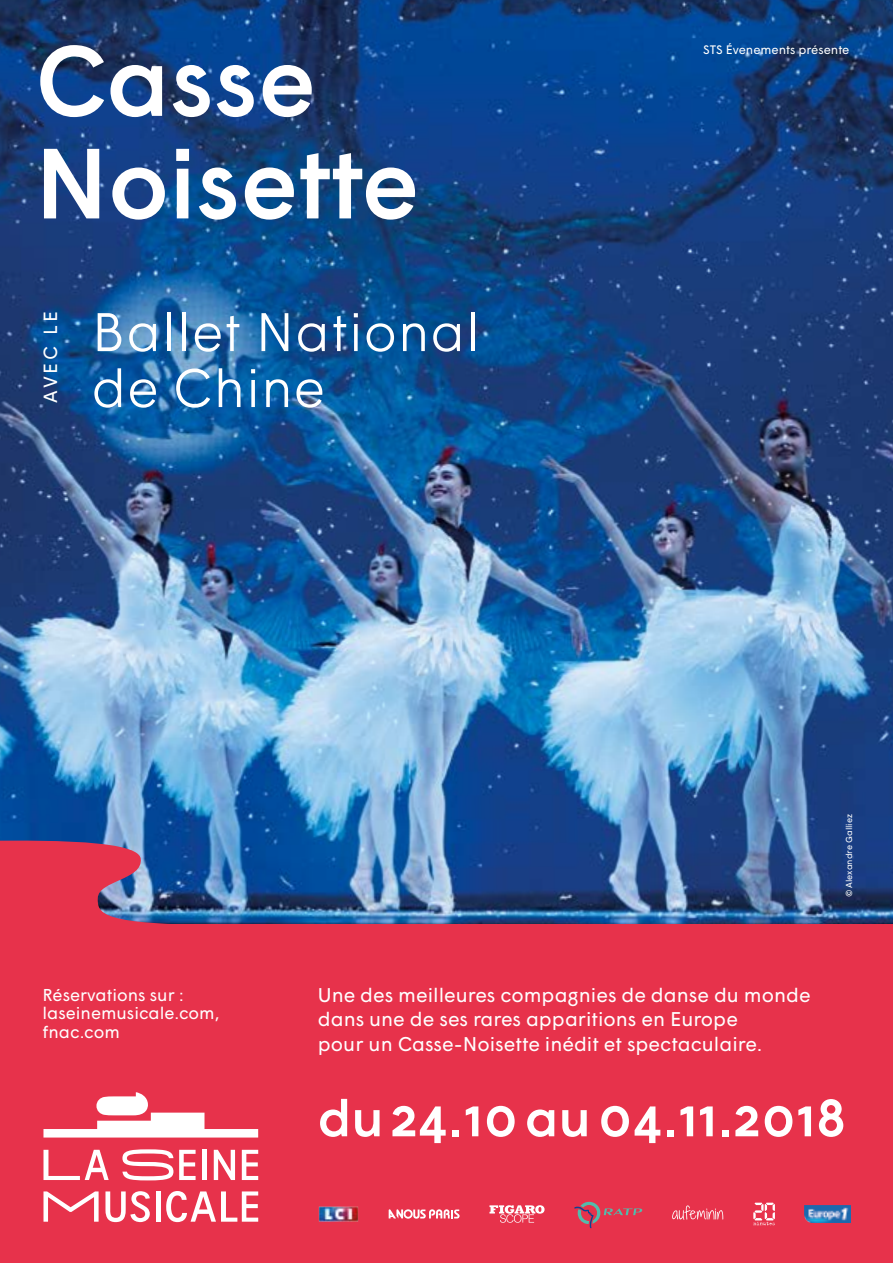
<style>
.page{position:relative;width:893px;height:1263px;background:#fff}
.page>*{position:absolute;margin:0;border:0;box-sizing:border-box;transform-origin:0 0}
.t1{font:300 54.15px/55.9px "Wigrum";color:#fff}
.t2{font:500 52.35px "Wigrum";color:#fff}
.t3{font:19.8px/24.6px "Wigrum";color:#fff}
.t4{font:19.05px "Wigrum";letter-spacing:.16em;color:#fff}
.t5{font:17.25px/18.5px "Wigrum";color:#fff}
.t6{font:12.3px "Wigrum";color:#fff}
.t7{font:8.7px "Wigrum";color:#fff}
</style>
<div class="page">
<img style="left:0;top:0;width:893px;height:925px">
<div style="left:0;top:925px;width:893px;height:338px;background:#e7324b"></div>
<img style="left:0;top:837px;width:227px;height:88px">
<svg style="left:166px;top:1191px;width:92px;height:31px"></svg>
<svg style="left:43px;top:1150px;width:66px;height:30px"></svg>
<svg style="left:122px;top:1149px;width:51px;height:31px"></svg>
<svg style="left:179px;top:1150px;width:17px;height:30px"></svg>
<svg style="left:242px;top:1150px;width:16px;height:30px"></svg>
<div style="left:202px;top:1150px;width:5px;height:30px;background:#fff"></div>
<svg style="left:214px;top:1150px;width:21px;height:30px"></svg>
<svg style="left:105px;top:1191px;width:45px;height:31px"></svg>
<hr style="left:156px;top:1191px;width:4px;height:31px;background:#fff">
<svg style="left:43px;top:1191px;width:56px;height:31px"></svg>
<svg style="left:43px;top:1092px;width:215px;height:45px"></svg>
<svg style="left:44px;top:149px;width:371px;height:71px"></svg>
<svg style="left:40px;top:45px;width:272px;height:72px"></svg>
<img style="left:318px;top:1206px;width:41px;height:16px">
<svg style="left:753px;top:1203px;width:22px;height:22px"></svg>
<svg style="left:389px;top:1209px;width:71px;height:10px"></svg>
<svg style="left:672px;top:1205px;width:51px;height:15px"></svg>
<svg style="left:489px;top:1205px;width:56px;height:18px"></svg>
<img style="left:805px;top:1205px;width:46px;height:17px">
<svg style="left:574px;top:1202px;width:68px;height:26px"></svg>
<p class="t4" style="left:36px;top:403px;width:94px;rotate:-90deg">AVEC LE</p>
<h1 class="t1" style="left:91px;top:300px;width:391px">Ballet National de Chine</h1>
<p class="t6" style="left:703px;top:41px;width:148px">STS Évenements présente</p>
<p class="t7" style="left:842px;top:897px;width:85px;rotate:-90deg">© Alexandre Galliez</p>
<p class="t5" style="left:42px;top:984px;width:178px">Réservations sur : laseinemusicale.com, fnac.com</p>
<p class="t3" style="left:318px;top:981px;width:494px">Une des meilleures compagnies de danse du monde dans une de ses rares apparitions en Europe<br>pour un Casse-Noisette inédit et spectaculaire.</p>
<h2 class="t2" style="left:318px;top:1078px;width:530px">du 24.10 au 04.11.2018</h2>
</div>
